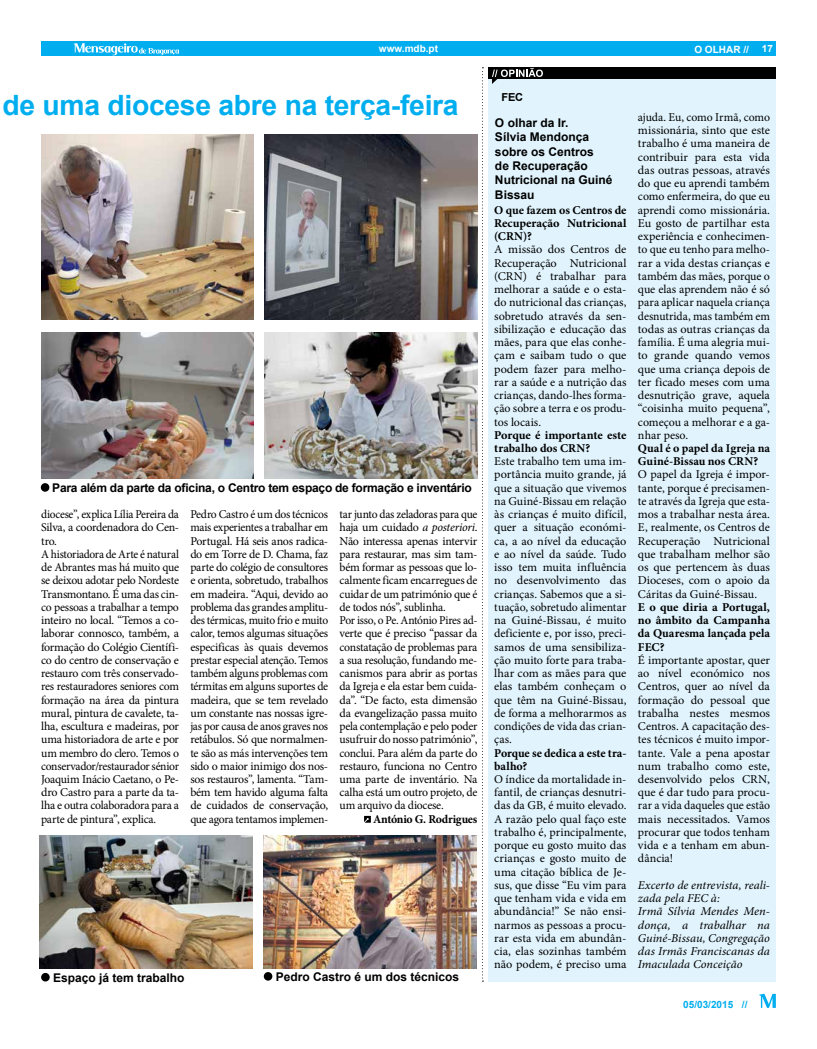
<style>
.page{position:relative;width:817px;height:1049px;background:#fff}
.page>*{position:absolute;margin:0;border:0;box-sizing:border-box;transform-origin:0 0}
.t1{font:700 28px "Arial";letter-spacing:-.01em;color:#00aeef}
.t2{font:12px/13.2px "Minion Pro";letter-spacing:-.02em;color:#000;text-align:justify}
.t3{font:12px/13.2px "Minion Pro";letter-spacing:-.02em;color:#000;text-align:justify;scale:.96 1}
.t4{font:12px/13.2px "Minion Pro";letter-spacing:-.02em;color:#000;scale:.95 1}
.t5{font:700 12px/13.2px "Minion Pro";letter-spacing:-.005em;color:#000}
.t6{font:italic 12px/13.2px "Minion Pro";color:#000}
.t7{font:700 12px/14.4px "Arial";color:#000}
.t8{font:700 12px "Arial";letter-spacing:-.02em;color:#000}
.t9{font:700 11px "Arial";color:#000}
.t10{font:700 10px "Arial";color:#fff}
.t11{font:700 10px "Arial";color:#00aeef}
.s1{font-style:italic}
</style>
<div class="page">
<div style="left:41px;top:41px;width:734px;height:14px;background:#00aeef"></div>
<svg style="left:759px;top:994px;width:16px;height:14px"></svg>
<svg style="left:74px;top:43px;width:105px;height:12px"></svg>
<svg style="left:482px;top:67px;width:1px;height:914px"></svg>
<div style="left:488px;top:67px;width:287px;height:914px;background:#e1f4fd"></div>
<div style="left:488px;top:67px;width:287px;height:12px;background:#000"></div>
<svg style="left:492px;top:68px;width:51px;height:16px"></svg>
<img style="left:41px;top:134px;width:212px;height:186px">
<img style="left:265px;top:134px;width:212px;height:186px">
<img style="left:40px;top:836px;width:212px;height:132px">
<img style="left:41px;top:333px;width:212px;height:145px">
<img style="left:265px;top:333px;width:212px;height:145px">
<img style="left:264px;top:836px;width:212px;height:132px">
<div style="left:41px;top:973px;width:9px;height:8px;background:#000;border-radius:50%"></div>
<div style="left:264px;top:972px;width:8px;height:8px;background:#000;border-radius:50%"></div>
<div style="left:41px;top:483px;width:8px;height:9px;background:#000;border-radius:50%"></div>
<svg style="left:364px;top:816px;width:7px;height:7px"></svg>
<p class="t10" style="left:379px;top:43px;width:61px">www.mdb.pt</p>
<p class="t10" style="left:694px;top:44px;width:56px">O OLHAR //</p>
<p class="t10" style="left:761px;top:43px;width:13px">17</p>
<h1 class="t1" style="left:2px;top:90px;width:457px">de uma diocese abre na terça-feira</h1>
<p class="t8" style="left:52px;top:481px;width:421px">Para além da parte da oficina, o Centro tem espaço de formação e inventário</p>
<p class="t3" style="left:190px;top:508px;width:145px">Pedro Castro é um dos técnicos mais experientes a trabalhar em Portugal. Há seis anos radica&shy;do em Torre de D. Chama, faz parte do colégio de consultores e orienta, sobretudo, trabalhos em madeira. “Aqui, devido ao problema das grandes amplitu&shy;des térmicas, muito frio e muito calor, temos algumas situações especificas às quais devemos prestar especial atenção. Temos também alguns problemas com térmitas em alguns suportes de madeira, que se tem revelado um constante nas nossas igre&shy;jas por causa de anos graves nos retábulos. Só que normalmen&shy;te são as más intervenções tem sido o maior inimigo dos nos&shy;sos restauros”, lamenta. “Tam&shy;bém tem havido alguma falta de cuidados de conservação, que agora tentamos implemen-</p>
<p class="t3" style="left:339px;top:508px;width:145px;text-align:left">tar junto das zeladoras para que haja um cuidado <span class="s1">a posteriori</span>.<br>Não interessa apenas intervir para restaurar, mas sim tam&shy;bém formar as pessoas que lo&shy;calmente ficam encarregues de cuidar de um património que é de todos nós”, sublinha.<br>Por isso, o Pe. António Pires ad&shy;verte que é preciso “passar da constatação de problemas para a sua resolução, fundando me&shy;canismos para abrir as portas da Igreja e ela estar bem cuida&shy;da”. “De facto, esta dimensão da evangelização passa muito pela contemplação e pelo poder usufruir do nosso património”, conclui. Para além da parte do restauro, funciona no Centro uma parte de inventário. Na calha está um outro projeto, de um arquivo da diocese.</p>
<p class="t4" style="left:41px;top:508px;width:147px">diocese”, explica Lília Pereira da<br>Silva, a coordenadora do Cen&shy;tro.<br>A historiadora de Arte é natural de Abrantes mas há muito que se deixou adotar pelo Nordeste<br>Transmontano. É uma das cin&shy;co pessoas a trabalhar a tempo inteiro no local. “Temos a co&shy;laborar connosco, também, a formação do Colégio Científi&shy;co do centro de conservação e restauro com três conservado&shy;res restauradores seniores com formação na área da pintura mural, pintura de cavalete, ta&shy;lha, escultura e madeiras, por uma historiadora de arte e por um membro do clero. Temos o conservador/restaurador sénior<br>Joaquim Inácio Caetano, o Pe&shy;dro Castro para a parte da ta&shy;lha e outra colaboradora para a parte de pintura”, explica.</p>
<p class="t5" style="left:373px;top:812px;width:106px">António G. Rodrigues</p>
<p class="t7" style="left:53px;top:970px;width:133px">Espaço já tem trabalho</p>
<p class="t7" style="left:276px;top:969px;width:185px">Pedro Castro é um dos técnicos</p>
<p class="t9" style="left:501px;top:91px;width:23px">FEC</p>
<p class="t7" style="left:495px;top:115px;width:119px">O olhar da Ir.<br>Sílvia Mendonça sobre os Centros<br>de Recuperação<br>Nutricional na Guiné<br>Bissau</p>
<p class="t5" style="left:494px;top:203px;width:134px;text-align:justify">O que fazem os Centros de Recuperação Nutricional (CRN)?</p>
<p class="t2" style="left:494px;top:243px;width:134px">A missão dos Centros de Recuperação Nutricional (CRN) é trabalhar para melhorar a saúde e o esta&shy;do nutricional das crianças, sobretudo através da sen&shy;sibilização e educação das mães, para que elas conhe&shy;çam e saibam tudo o que podem fazer para melho&shy;rar a saúde e a nutrição das crianças, dando-lhes forma&shy;ção sobre a terra e os produ&shy;tos locais.</p>
<p class="t5" style="left:494px;top:428px;width:134px">Porque é importante este trabalho dos CRN?</p>
<p class="t2" style="left:494px;top:455px;width:134px">Este trabalho tem uma im&shy;portância muito grande, já que a situação que vivemos na Guiné-Bissau em relação às crianças é muito difícil, quer a situação económi&shy;ca, a ao nível da educação e ao nível da saúde. Tudo isso tem muita influência no desenvolvimento das crianças. Sabemos que a si&shy;tuação, sobretudo alimentar na Guiné-Bissau, é muito deficiente e, por isso, preci&shy;samos de uma sensibiliza&shy;ção muito forte para traba&shy;lhar com as mães para que elas também conheçam o que têm na Guiné-Bissau, de forma a melhorarmos as condições de vida das crian&shy;ças.</p>
<p class="t5" style="left:494px;top:746px;width:134px">Porque se dedica a este tra&shy;balho?</p>
<p class="t2" style="left:494px;top:772px;width:134px">O índice da mortalidade in&shy;fantil, de crianças desnutri&shy;das da GB, é muito elevado.<br>A razão pelo qual faço este trabalho é, principalmente, porque eu gosto muito das crianças e gosto muito de uma citação bíblica de Je&shy;sus, que disse “Eu vim para que tenham vida e vida em abundância!” Se não ensi&shy;narmos as pessoas a procu&shy;rar esta vida em abundân&shy;cia, elas sozinhas também não podem, é preciso uma</p>
<p class="t2" style="left:638px;top:111px;width:133px">ajuda. Eu, como Irmã, como missionária, sinto que este trabalho é uma maneira de contribuir para esta vida das outras pessoas, através do que eu aprendi também como enfermeira, do que eu aprendi como missionária.<br>Eu gosto de partilhar esta experiência e conhecimen&shy;to que eu tenho para melho&shy;rar a vida destas crianças e também das mães, porque o que elas aprendem não é só para aplicar naquela criança desnutrida, mas também em todas as outras crianças da família. É uma alegria mui&shy;to grande quando vemos que uma criança depois de ter ficado meses com uma desnutrição grave, aquela “coisinha muito pequena”, começou a melhorar e a ga&shy;nhar peso.</p>
<p class="t5" style="left:638px;top:441px;width:133px">Qual é o papel da Igreja na<br>Guiné-Bissau nos CRN?</p>
<p class="t2" style="left:638px;top:468px;width:133px">O papel da Igreja é impor&shy;tante, porque é precisamen&shy;te através da Igreja que esta&shy;mos a trabalhar nesta área.<br>E, realmente, os Centros de Recuperação Nutricional que trabalham melhor são os que pertencem às duas Dioceses, com o apoio da Cáritas da Guiné-Bissau.</p>
<p class="t5" style="left:638px;top:600px;width:133px;text-align:justify">E o que diria a Portugal, no âmbito da Campanha da Quaresma lançada pela FEC?</p>
<p class="t2" style="left:638px;top:653px;width:133px">É importante apostar, quer ao nível económico nos Centros, quer ao nível da formação do pessoal que trabalha nestes mesmos Centros. A capacitação des&shy;tes técnicos é muito impor&shy;tante. Vale a pena apostar num trabalho como este, desenvolvido pelos CRN, que é dar tudo para procu&shy;rar a vida daqueles que estão mais necessitados. Vamos procurar que todos tenham vida e a tenham em abun&shy;dância!</p>
<p class="t6" style="left:638px;top:878px;width:133px">Excerto de entrevista, reali&shy;zada pela FEC à:<br>Irmã Sílvia Mendes Men&shy;donça, a trabalhar na<br>Guiné-Bissau, Congregação das Irmãs Franciscanas da<br>Imaculada Conceição</p>
<p class="t11" style="left:683px;top:998px;width:66px">05/03/2015 //</p>
</div>
